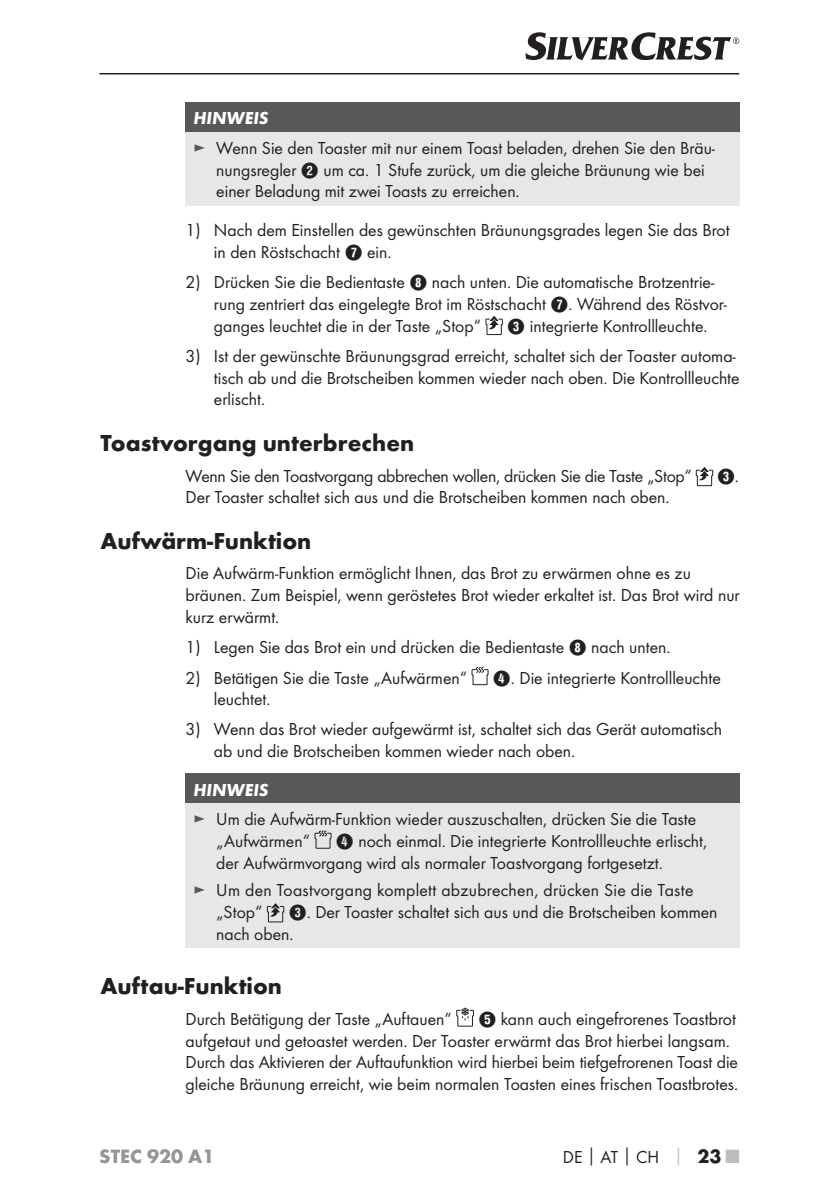
<style>
.page{position:relative;width:840px;height:1191px;background:#fff}
.page>*{position:absolute;margin:0;border:0;box-sizing:border-box;transform-origin:0 0}
.t1{font:700 24px "Futura";color:#231f20}
.t2{font:700 20px "Futura";color:#939598}
.t3{font:18px/21.6px "Futura Boo";color:#231f20}
.t4{font:italic 700 18px "Futura";color:#fff}
.t5{font:18px "Hako PI Nummern";color:#231f20}
.s1{color:#57585a}
.s2{font-family:"Hako PI Nummern"}
.s3{font-family:"Futura Boo"}
.s4{font-family:"Futura";font-weight:700}
.s5{font-family:"Futura";font-weight:700;color:#bcbdc0}
.s6{font-family:"Futura";font-weight:700;font-size:20px}
.s7{font-family:"Futura";font-weight:700;font-size:20px;color:#bcbdc0}
</style>
<div class="page">
<hr style="left:99px;top:73px;width:639px;height:1px;background:#231f20">
<svg style="left:525px;top:32px;width:213px;height:28px"></svg>
<div style="left:185px;top:102px;width:554px;height:30px;background:#57585a"></div>
<div style="left:185px;top:132px;width:554px;height:73px;background:#e6e7e9"></div>
<svg style="left:485px;top:316px;width:17px;height:19px"></svg>
<svg style="left:695px;top:467px;width:17px;height:19px"></svg>
<svg style="left:471px;top:667px;width:17px;height:18px"></svg>
<div style="left:185px;top:773px;width:554px;height:30px;background:#57585a"></div>
<div style="left:185px;top:803px;width:554px;height:144px;background:#e6e7e9"></div>
<svg style="left:314px;top:830px;width:17px;height:18px"></svg>
<svg style="left:267px;top:903px;width:17px;height:19px"></svg>
<svg style="left:456px;top:1007px;width:17px;height:19px"></svg>
<p class="t4" style="left:193px;top:112px;width:76px">HINWEIS</p>
<p class="t3" style="left:216px;top:138px;width:500px;text-indent:-23px"><span class="s1">►</span> Wenn Sie den Toaster mit nur einem Toast beladen, drehen Sie den Bräu&shy;nungsregler <span class="s2">2</span> um ca. 1 Stufe zurück, um die gleiche Bräunung wie bei einer Beladung mit zwei Toasts zu erreichen.</p>
<p class="t3" style="left:214px;top:219px;width:517px;text-indent:-28px">1) Nach dem Einstellen des gewünschten Bräunungsgrades legen Sie das Brot in den Röstschacht <span class="s2">7</span> ein.</p>
<p class="t3" style="left:214px;top:272px;width:514px;text-indent:-28px">2) Drücken Sie die Bedientaste <span class="s2">8</span> nach unten. Die automatische Brotzentrie&shy;rung zentriert das eingelegte Brot im Röstschacht <span class="s2">7</span>. Während des Röstvor&shy;ganges leuchtet die in der Taste „Stop“</p>
<p class="t3" style="left:507px;top:316px;width:202px"><span class="s2">3</span> integrierte Kontrollleuchte.</p>
<p class="t3" style="left:214px;top:346px;width:527px;text-indent:-28px">3) Ist der gewünschte Bräunungsgrad erreicht, schaltet sich der Toaster automa&shy;tisch ab und die Brotscheiben kommen wieder nach oben. Die Kontrollleuchte erlischt.</p>
<h1 class="t1" style="left:100px;top:434px;width:315px">Toastvorgang unterbrechen</h1>
<p class="t3" style="left:185px;top:466px;width:507px">Wenn Sie den Toastvorgang abbrechen wollen, drücken Sie die Taste „Stop“</p>
<p class="t5" style="left:716px;top:468px;width:23px">3<span class="s3">.</span></p>
<p class="t3" style="left:185px;top:487px;width:485px">Der Toaster schaltet sich aus und die Brotscheiben kommen nach oben.</p>
<h1 class="t1" style="left:100px;top:532px;width:212px">Aufwärm-Funktion</h1>
<p class="t3" style="left:185px;top:563px;width:555px">Die Aufwärm-Funktion ermöglicht Ihnen, das Brot zu erwärmen ohne es zu bräunen. Zum Beispiel, wenn geröstetes Brot wieder erkaltet ist. Das Brot wird nur kurz erwärmt.</p>
<p class="t3" style="left:185px;top:637px;width:486px">1) Legen Sie das Brot ein und drücken die Bedientaste <span class="s2">8</span> nach unten.</p>
<p class="t3" style="left:185px;top:667px;width:283px">2) Betätigen Sie die Taste „Aufwärmen“</p>
<p class="t3" style="left:492px;top:667px;width:229px"><span class="s2">4</span>. Die integrierte Kontrollleuchte</p>
<p class="t3" style="left:214px;top:689px;width:58px">leuchtet.</p>
<p class="t3" style="left:214px;top:719px;width:509px;text-indent:-28px">3) Wenn das Brot wieder aufgewärmt ist, schaltet sich das Gerät automatisch ab und die Brotscheiben kommen wieder nach oben.</p>
<p class="t4" style="left:193px;top:783px;width:76px">HINWEIS</p>
<p class="t3" style="left:216px;top:809px;width:481px;text-indent:-23px"><span class="s1">►</span> Um die Aufwärm-Funktion wieder auszuschalten, drücken Sie die Taste „Aufwärmen“</p>
<p class="t3" style="left:216px;top:831px;width:492px;text-indent:119px"><span class="s2">4</span> noch einmal. Die integrierte Kontrollleuchte erlischt, der Aufwärmvorgang wird als normaler Toastvorgang fortgesetzt.</p>
<p class="t3" style="left:216px;top:880px;width:478px;text-indent:-23px"><span class="s1">►</span> Um den Toastvorgang komplett abzubrechen, drücken Sie die Taste „Stop“</p>
<p class="t3" style="left:216px;top:902px;width:502px;text-indent:72px"><span class="s2">3</span>. Der Toaster schaltet sich aus und die Brotscheiben kommen nach oben.</p>
<h1 class="t1" style="left:100px;top:976px;width:183px">Auftau-Funktion</h1>
<p class="t3" style="left:185px;top:1009px;width:267px">Durch Betätigung der Taste „Auftauen“</p>
<p class="t3" style="left:185px;top:1009px;width:553px;text-indent:292px"><span class="s2">5</span> kann auch eingefrorenes Toastbrot aufgetaut und getoastet werden. Der Toaster erwärmt das Brot hierbei langsam.<br>Durch das Aktivieren der Auftaufunktion wird hierbei beim tiefgefrorenen Toast die gleiche Bräunung erreicht, wie beim normalen Toasten eines frischen Toastbrotes.</p>
<p class="t2" style="left:99px;top:1148px;width:116px">STEC 920 A1</p>
<p class="t3" style="left:562px;top:1146px;width:178px">DE<span class="s4">│</span>AT<span class="s4">│</span>CH <span class="s5">│</span> <span class="s6">23</span> <span class="s7">■</span></p>
</div>
